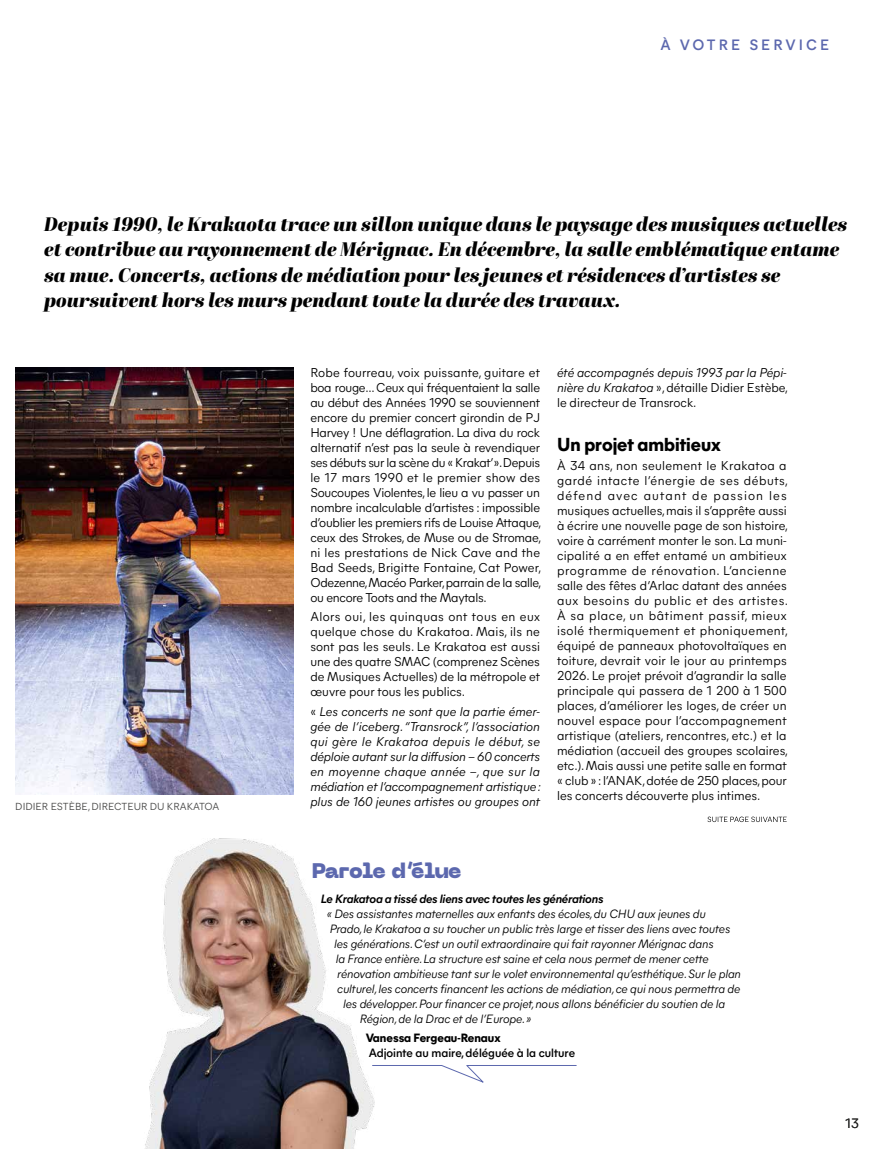
<style>
.page{position:relative;width:893px;height:1149px;background:#fff}
.page>*{position:absolute;margin:0;border:0;box-sizing:border-box;transform-origin:0 0}
.t1{font:900 21px "Neue Machina";letter-spacing:-.025em;color:#5c68ae}
.t2{font:italic 19.5px/25.5px "Abril Fatface";color:#000}
.t3{font:800 18.75px "Mier A";color:#000}
.t4{font:600 15px "Mier A";letter-spacing:.2em;color:#5c68ae}
.t5{font:13.5px "Mier A";color:#272726}
.t6{font:12.75px/15px "Mier A";color:#000}
.t7{font:italic 12.75px/15px "Mier A";color:#000;text-align:justify}
.t8{font:italic 12px "Mier A";letter-spacing:-.01em;color:#000}
.t9{font:italic 700 12px "Mier A";letter-spacing:-.01em;color:#000}
.t10{font:600 12px "Mier A";color:#000}
.t11{font:800 12px "Mier A";color:#000}
.t12{font:10.2px "Mier A";color:#484847}
.s1{font-style:normal}
</style>
<div class="page">
<img style="left:145px;top:838px;width:229px;height:310px">
<svg style="left:372px;top:1064px;width:205px;height:19px"></svg>
<svg style="left:707px;top:816px;width:80px;height:5px"></svg>
<img style="left:15px;top:367px;width:278px;height:427px">
<p class="t4" style="left:660px;top:33px;width:170px">À VOTRE SERVICE</p>
<p class="t2" style="left:44px;top:210px;width:804px">Depuis 1990, le Krakaota trace un sillon unique dans le paysage des musiques actuelles et contribue au rayonnement de Mérignac. En décembre, la salle emblématique entame sa mue. Concerts, actions de médiation pour les jeunes et résidences d’artistes se poursuivent hors les murs pendant toute la durée des travaux.</p>
<p class="t12" style="left:15px;top:799px;width:206px">DIDIER ESTÈBE, DIRECTEUR DU KRAKATOA</p>
<p class="t6" style="left:310px;top:364px;width:233px">Robe fourreau, voix puissante, guitare et boa rouge... Ceux qui fréquentaient la salle au début des Années 1990 se souviennent encore du premier concert girondin de PJ Harvey ! Une déflagration. La diva du rock alternatif n’est pas la seule à revendiquer ses débuts sur la scène du « Krakat’».Depuis le 17 mars 1990 et le premier show des Soucoupes Violentes, le lieu a vu passer un nombre incalculable d’artistes : impossible d’oublier les premiers rifs de Louise Attaque, ceux des Strokes, de Muse ou de Stromae, ni les prestations de Nick Cave and the Bad Seeds, Brigitte Fontaine, Cat Power, Odezenne,Macéo Parker,parrain de la salle, ou encore Toots and the Maytals.</p>
<p class="t6" style="left:310px;top:608px;width:231px;text-align:justify">Alors oui, les quinquas ont tous en eux quelque chose du Krakatoa. Mais, ils ne sont pas les seuls. Le Krakatoa est aussi une des quatre SMAC (comprenez Scènes de Musiques Actuelles) de la métropole et œuvre pour tous les publics.</p>
<p class="t7" style="left:310px;top:702px;width:232px"><span class="s1">«</span> Les concerts ne sont que la partie émer&shy;gée de l’iceberg. “Transrock”, l’association qui gère le Krakatoa depuis le début, se déploie autant sur la diffusion – 60 concerts en moyenne chaque année –, que sur la médiation et l’accompagnement artistique: plus de 160 jeunes artistes ou groupes ont</p>
<p class="t7" style="left:557px;top:364px;width:233px">été accompagnés depuis 1993 par la Pépi&shy;nière du Krakatoa <span class="s1">», détaille Didier Estèbe, le directeur de Transrock.</span></p>
<h3 class="t3" style="left:557px;top:430px;width:165px">Un projet ambitieux</h3>
<p class="t6" style="left:557px;top:457px;width:233px">À 34 ans, non seulement le Krakatoa a gardé intacte l’énergie de ses débuts, défend avec autant de passion les musiques actuelles, mais il s’apprête aussi à écrire une nouvelle page de son histoire, voire à carrément monter le son. La muni&shy;cipalité a en effet entamé un ambitieux programme de rénovation. L’ancienne salle des fêtes d’Arlac datant des années aux besoins du public et des artistes.<br>À sa place, un bâtiment passif, mieux isolé thermiquement et phoniquement, équipé de panneaux photovoltaïques en toiture, devrait voir le jour au printemps 2026. Le projet prévoit d’agrandir la salle principale qui passera de 1 200 à 1 500 places, d’améliorer les loges, de créer un nouvel espace pour l’accompagnement artistique (ateliers, rencontres, etc.) et la médiation (accueil des groupes scolaires, etc.). Mais aussi une petite salle en format « club » : l’ANAK, dotée de 250 places, pour les concerts découverte plus intimes.</p>
<h1 class="t1" style="left:312px;top:856px;width:151px">Parole d’élue</h1>
<p class="t9" style="left:321px;top:889px;width:284px">Le Krakatoa a tissé des liens avec toutes les générations</p>
<p class="t8" style="left:327px;top:904px;width:381px">« Des assistantes maternelles aux enfants des écoles, du CHU aux jeunes du</p>
<p class="t8" style="left:330px;top:919px;width:402px">Prado, le Krakatoa a su toucher un public très large et tisser des liens avec toutes</p>
<p class="t8" style="left:334px;top:934px;width:381px">les générations. C’est un outil extraordinaire qui fait rayonner Mérignac dans</p>
<p class="t8" style="left:336px;top:949px;width:375px">la France entière. La structure est saine et cela nous permet de mener cette</p>
<p class="t8" style="left:337px;top:964px;width:405px">rénovation ambitieuse tant sur le volet environnemental qu’esthétique. Sur le plan</p>
<p class="t8" style="left:337px;top:979px;width:405px">culturel, les concerts financent les actions de médiation, ce qui nous permettra de</p>
<p class="t8" style="left:343px;top:994px;width:383px">les développer. Pour financer ce projet, nous allons bénéficier du soutien de la</p>
<p class="t8" style="left:360px;top:1009px;width:173px">Région, de la Drac et de l’Europe.»</p>
<p class="t11" style="left:366px;top:1028px;width:136px">Vanessa Fergeau-Renaux</p>
<p class="t10" style="left:369px;top:1043px;width:208px">Adjointe au maire, déléguée à la culture</p>
<p class="t5" style="left:846px;top:1112px;width:15px">13</p>
</div>
